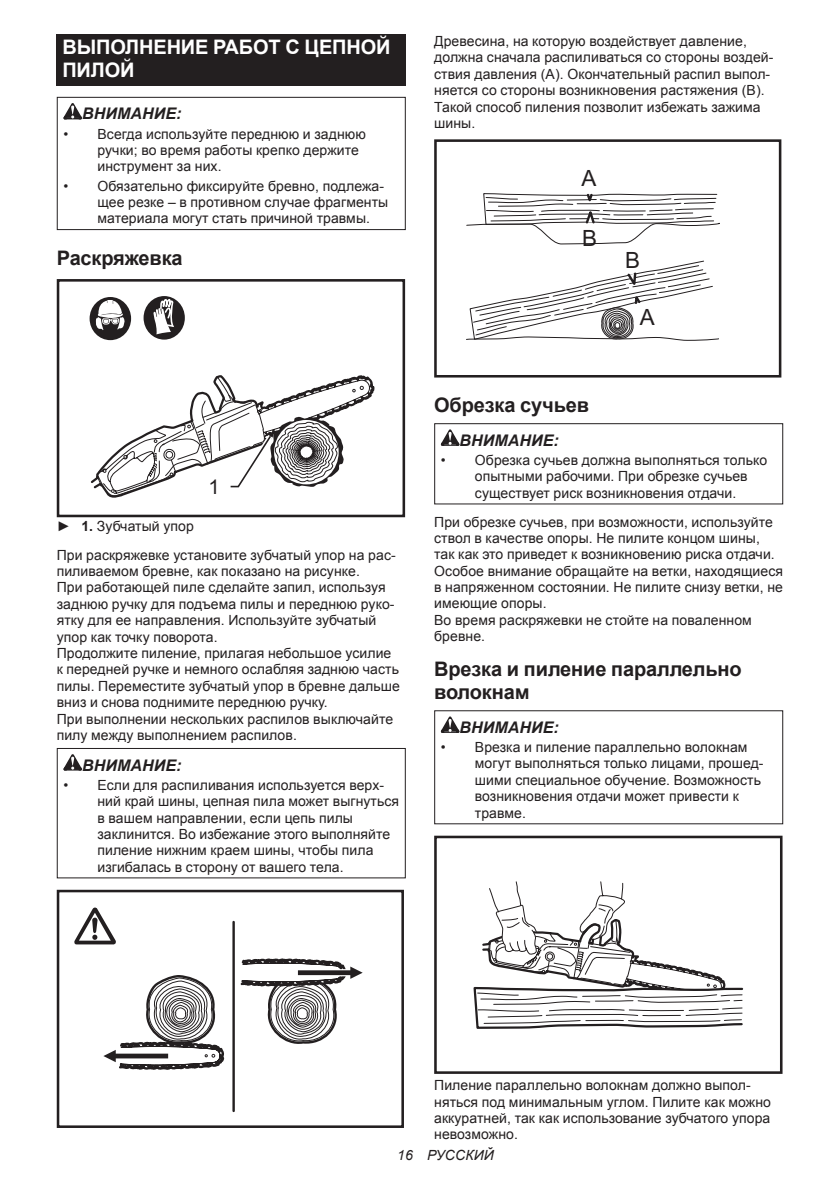
<style>
.page{position:relative;width:840px;height:1191px;background:#fff}
.page>*{position:absolute;margin:0;border:0;box-sizing:border-box;transform-origin:0 0}
.t1{font:22.4px "Arial";color:#231f20}
.t2{font:20.2px "Arial";color:#231f20}
.t3{font:700 20px/23.4px "Arial";letter-spacing:-.01em;color:#231f20}
.t4{font:700 20px/23.4px "Arial";letter-spacing:-.01em;color:#fff}
.t5{font:italic 700 16px "Arial";letter-spacing:.005em;color:#231f20}
.t6{font:14px/16.4px "Arial";letter-spacing:.005em;color:#231f20}
.t7{font:italic 14px "Arial";letter-spacing:.005em;color:#231f20}
.s1{font-weight:700}
</style>
<div class="page">
<div style="left:57px;top:34px;width:348px;height:52px;background:#231f20"></div>
<svg style="left:63px;top:103px;width:19px;height:16px"></svg>
<div style="left:57px;top:97px;width:348px;height:133px;border:1px solid #231f20"></div>
<div style="left:57px;top:279px;width:348px;height:238px;border:3px solid #231f20"></div>
<svg style="left:88px;top:296px;width:44px;height:45px"></svg>
<div style="left:89px;top:297px;width:42px;height:43px;background:#231f20;border-radius:50%"></div>
<svg style="left:96px;top:299px;width:31px;height:31px"></svg>
<div style="left:143px;top:296px;width:42px;height:43px;background:#231f20;border-radius:50%"></div>
<svg style="left:153px;top:299px;width:23px;height:35px"></svg>
<svg style="left:91px;top:375px;width:284px;height:123px"></svg>
<svg style="left:63px;top:754px;width:19px;height:16px"></svg>
<div style="left:57px;top:748px;width:348px;height:130px;border:1px solid #231f20"></div>
<svg style="left:240px;top:958px;width:123px;height:86px"></svg>
<svg style="left:103px;top:975px;width:122px;height:95px"></svg>
<hr style="left:232px;top:922px;width:3px;height:189px;background:#231f20">
<svg style="left:74px;top:907px;width:42px;height:37px"></svg>
<div style="left:57px;top:889px;width:347px;height:239px;border:3px solid #231f20"></div>
<svg style="left:466px;top:193px;width:254px;height:148px"></svg>
<div style="left:434px;top:139px;width:347px;height:238px;border:3px solid #231f20"></div>
<svg style="left:440px;top:429px;width:19px;height:17px"></svg>
<div style="left:434px;top:423px;width:348px;height:81px;border:1px solid #231f20"></div>
<svg style="left:440px;top:716px;width:19px;height:17px"></svg>
<svg style="left:473px;top:881px;width:271px;height:148px"></svg>
<div style="left:434px;top:835px;width:348px;height:238px;border:3px solid #231f20"></div>
<h3 class="t4" style="left:62px;top:36px;width:329px">ВЫПОЛНЕНИЕ РАБОТ С ЦЕПНОЙ<br>ПИЛОЙ</h3>
<p class="t5" style="left:82px;top:103px;width:101px">ВНИМАНИЕ:</p>
<p class="t6" style="left:97px;top:126px;width:270px;text-indent:-34px">• Всегда используйте переднюю и заднюю ручки; во время работы крепко держите инструмент за них.</p>
<p class="t6" style="left:97px;top:178px;width:292px;text-indent:-34px">• Обязательно фиксируйте бревно, подлежа&shy;щее резке – в противном случае фрагменты материала могут стать причиной травмы.</p>
<h3 class="t3" style="left:57px;top:247px;width:127px">Раскряжевка</h3>
<h2 class="t2" style="left:208px;top:473px;width:13px">1</h2>
<p class="t6" style="left:57px;top:511px;width:340px;line-height:28.8px">► <span class="s1">1.</span> Зубчатый упор<br>При раскряжевке установите зубчатый упор на рас-</p>
<p class="t6" style="left:57px;top:563px;width:344px">пиливаемом бревне, как показано на рисунке.<br>При работающей пиле сделайте запил, используя заднюю ручку для подъема пилы и переднюю руко&shy;ятку для ее направления. Используйте зубчатый упор как точку поворота.<br>Продолжите пиление, прилагая небольшое усилие к передней ручке и немного ослабляя заднюю часть пилы. Переместите зубчатый упор в бревне дальше вниз и снова поднимите переднюю ручку.<br>При выполнении нескольких распилов выключайте пилу между выполнением распилов.</p>
<p class="t5" style="left:82px;top:754px;width:101px">ВНИМАНИЕ:</p>
<p class="t6" style="left:97px;top:777px;width:303px;text-indent:-34px">• Если для распиливания используется верх&shy;ний край шины, цепная пила может выгнуться в вашем направлении, если цепь пилы заклинится. Во избежание этого выполняйте пиление нижним краем шины, чтобы пила изгибалась в сторону от вашего тела.</p>
<p class="t6" style="left:434px;top:33px;width:340px">Древесина, на которую воздействует давление, должна сначала распиливаться со стороны воздей&shy;ствия давления (A). Окончательный распил выпол&shy;няется со стороны возникновения растяжения (B).<br>Такой способ пиления позволит избежать зажима шины.</p>
<h1 class="t1" style="left:581px;top:164px;width:16px">A</h1>
<h1 class="t1" style="left:581px;top:223px;width:16px">B</h1>
<h1 class="t1" style="left:624px;top:245px;width:16px">B</h1>
<h1 class="t1" style="left:639px;top:302px;width:16px">A</h1>
<h3 class="t3" style="left:434px;top:394px;width:156px">Обрезка сучьев</h3>
<p class="t5" style="left:459px;top:429px;width:101px">ВНИМАНИЕ:</p>
<p class="t6" style="left:474px;top:452px;width:293px;text-indent:-34px">• Обрезка сучьев должна выполняться только опытными рабочими. При обрезке сучьев существует риск возникновения отдачи.</p>
<p class="t6" style="left:434px;top:513px;width:350px">При обрезке сучьев, при возможности, используйте ствол в качестве опоры. Не пилите концом шины, так как это приведет к возникновению риска отдачи.<br>Особое внимание обращайте на ветки, находящиеся в напряженном состоянии. Не пилите снизу ветки, не имеющие опоры.<br>Во время раскряжевки не стойте на поваленном бревне.</p>
<h3 class="t3" style="left:434px;top:658px;width:309px">Врезка и пиление параллельно волокнам</h3>
<p class="t5" style="left:459px;top:716px;width:101px">ВНИМАНИЕ:</p>
<p class="t6" style="left:474px;top:739px;width:290px;text-indent:-34px">• Врезка и пиление параллельно волокнам могут выполняться только лицами, прошед&shy;шими специальное обучение. Возможность возникновения отдачи может привести к травме.</p>
<p class="t6" style="left:434px;top:1077px;width:338px">Пиление параллельно волокнам должно выпол&shy;няться под минимальным углом. Пилите как можно аккуратней, так как использование зубчатого упора невозможно.</p>
<p class="t7" style="left:397px;top:1146px;width:98px">16 РУССКИЙ</p>
</div>
